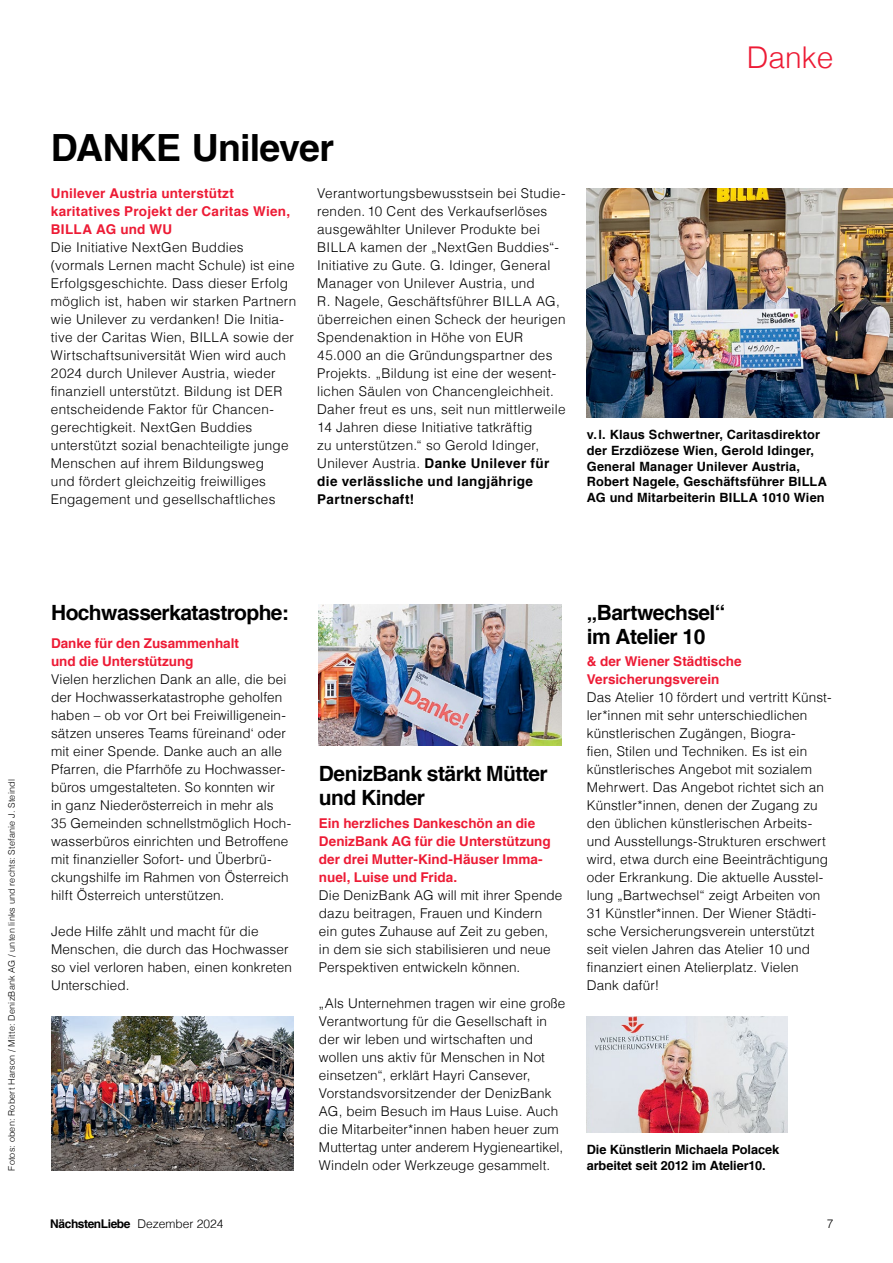
<style>
.page{position:relative;width:893px;height:1263px;background:#fff}
.page>*{position:absolute;margin:0;border:0;box-sizing:border-box;transform-origin:0 0}
.NL_Headline_light_25_25{font:700 37.5px "Helveticafor Caritas";letter-spacing:-.02em;color:#000}
.NL_Rubrik{font:300 30px "Helvetica LT Com";color:#ed1b35}
.NL_Danke-Kasten_kl__Headline_light{font:700 21px/24px "Helveticafor Caritas";letter-spacing:-.025em;color:#000}
.NL_Fließtext_9_11_5{font:300 13.5px/18px "Helveticafor Caritas";letter-spacing:.01em;color:#000}
.NL_Fließtext_9_11_5-2{font:700 13.5px/18px "Helveticafor Caritas";color:#ed1b35}
.NL_Fließtext_9_11_5-3{font:700 13.5px/18px "Helvetica LT Com";letter-spacing:.02em;color:#ed1b35}
.NL_Bildtext{font:700 12.75px/15.8px "Helveticafor Caritas";letter-spacing:.01em;color:#000}
.NL_Bildtext-2{font:700 12.75px/15.8px "Helveticafor Caritas";letter-spacing:-.01em;color:#000}
.t1{font:700 12px "Helveticafor Caritas";letter-spacing:-.035em;color:#000}
.t2{font:300 12px "Helveticafor Caritas";color:#000}
.NL_Fotocredit{font:300 9px "Helvetica LT Com";letter-spacing:.025em;color:#000}
.s1{font-weight:700}
.s2{font-weight:300}
</style>
<div class="page">
<img style="left:587px;top:188px;width:306px;height:229px">
<img style="left:319px;top:605px;width:242px;height:140px">
<img style="left:51px;top:1016px;width:242px;height:154px">
<img style="left:587px;top:1016px;width:201px;height:116px">
<p class="NL_Rubrik" style="left:747px;top:39px;width:88px">Danke</p>
<p class="NL_Headline_light_25_25" style="left:51px;top:125px;width:285px">DANKE Unilever</p>
<p class="NL_Fließtext_9_11_5-3" style="left:51px;top:184px;width:241px">Unilever Austria unterstützt karitatives Projekt der Caritas Wien,<br>BILLA AG und WU</p>
<p class="NL_Fließtext_9_11_5" style="left:51px;top:238px;width:247px">Die Initiative NextGen Buddies (vormals Lernen macht Schule) ist eine Erfolgsgeschichte. Dass dieser Erfolg möglich ist, haben wir starken Partnern wie Unilever zu verdanken! Die Initia&shy;tive der Caritas Wien, BILLA sowie der Wirtschaftsuniversität Wien wird auch 2024 durch Unilever Austria, wieder finanziell unterstützt. Bildung ist DER entscheidende Faktor für Chancen&shy;gerechtigkeit. NextGen Buddies unterstützt sozial benachteiligte junge Menschen auf ihrem Bildungsweg<br>und fördert gleichzeitig freiwilliges Engagement und gesellschaftliches</p>
<p class="NL_Fließtext_9_11_5" style="left:317px;top:184px;width:250px">Verantwortungsbewusstsein bei Studie&shy;renden. 10 Cent des Verkaufserlöses ausgewählter Unilever Produkte bei BILLA kamen der „NextGen Buddies“- Initiative zu Gute. G. Idinger, General Manager von Unilever Austria, und<br>R. Nagele, Geschäftsführer BILLA AG, überreichen einen Scheck der heurigen Spendenaktion in Höhe von EUR 45.000 an die Gründungspartner des Projekts. „Bildung ist eine der wesent&shy;lichen Säulen von Chancengleichheit.<br>Daher freut es uns, seit nun mittlerweile 14 Jahren diese Initiative tatkräftig<br>zu unterstützen.“ so Gerold Idinger, Unilever Austria. <span class="s1">Danke Unilever für die verlässliche und langjährige Partnerschaft!</span></p>
<p class="NL_Bildtext" style="left:587px;top:427px;width:242px">v.l. Klaus Schwertner, Caritasdirektor der Erzdiözese Wien, Gerold Idinger, General Manager Unilever Austria, Robert Nagele, Geschäftsführer BILLA AG und Mitarbeiterin BILLA 1010 Wien</p>
<p class="NL_Fotocredit" style="left:6px;top:1171px;width:393px;rotate:-90deg">Fotos: oben: Robert Harson / Mitte: DenizBank AG / unten links und rechts: Stefanie J. Steindl</p>
<p class="NL_Danke-Kasten_kl__Headline_light" style="left:51px;top:601px;width:240px">Hochwasserkatastrophe:</p>
<p class="NL_Fließtext_9_11_5-2" style="left:51px;top:634px;width:189px">Danke für den Zusammenhalt und die Unterstützung</p>
<p class="NL_Fließtext_9_11_5" style="left:51px;top:670px;width:242px">Vielen herzlichen Dank an alle, die bei der Hochwasserkatastrophe geholfen haben – ob vor Ort bei Freiwilligenein&shy;sätzen unseres Teams füreinand‘ oder mit einer Spende. Danke auch an alle Pfarren, die Pfarrhöfe zu Hochwasser&shy;büros umgestalteten. So konnten wir<br>in ganz Niederösterreich in mehr als 35 Gemeinden schnellstmöglich Hoch&shy;wasserbüros einrichten und Betroffene mit finanzieller Sofort- und Überbrü&shy;ckungshilfe im Rahmen von Österreich hilft Österreich unterstützen.</p>
<p class="NL_Fließtext_9_11_5" style="left:51px;top:922px;width:242px">Jede Hilfe zählt und macht für die<br>Menschen, die durch das Hochwasser so viel verloren haben, einen konkreten<br>Unterschied.</p>
<p class="NL_Danke-Kasten_kl__Headline_light" style="left:319px;top:762px;width:230px">DenizBank stärkt Mütter und Kinder</p>
<p class="NL_Fließtext_9_11_5-2" style="left:319px;top:814px;width:233px">Ein herzliches Dankeschön an die<br>DenizBank AG für die Unterstützung der drei Mutter-Kind-Häuser Imma&shy;nuel, Luise und Frida.</p>
<p class="NL_Fließtext_9_11_5" style="left:319px;top:886px;width:245px">Die DenizBank AG will mit ihrer Spende dazu beitragen, Frauen und Kindern ein gutes Zuhause auf Zeit zu geben,<br>in dem sie sich stabilisieren und neue Perspektiven entwickeln können.</p>
<p class="NL_Fließtext_9_11_5" style="left:319px;top:994px;width:248px">„Als Unternehmen tragen wir eine große Verantwortung für die Gesellschaft in der wir leben und wirtschaften und wollen uns aktiv für Menschen in Not einsetzen“, erklärt Hayri Cansever, Vorstandsvorsitzender der DenizBank AG, beim Besuch im Haus Luise. Auch die Mitarbeiter*innen haben heuer zum Muttertag unter anderem Hygieneartikel, Windeln oder Werkzeuge gesammelt.</p>
<p class="NL_Danke-Kasten_kl__Headline_light" style="left:587px;top:601px;width:140px">„Bartwechsel“ im Atelier 10</p>
<p class="NL_Fließtext_9_11_5-2" style="left:587px;top:652px;width:156px">&amp; der Wiener Städtische<br>Versicherungsverein</p>
<p class="NL_Fließtext_9_11_5" style="left:587px;top:688px;width:246px">Das Atelier 10 fördert und vertritt Künst&shy;ler*innen mit sehr unterschiedlichen künstlerischen Zugängen, Biogra-<br>fien, Stilen und Techniken. Es ist ein künstlerisches Angebot mit sozialem Mehrwert. Das Angebot richtet sich an Künstler*innen, denen der Zugang zu den üblichen künstlerischen Arbeits&shy;und Ausstellungs-Strukturen erschwert wird, etwa durch eine Beeinträchtigung oder Erkrankung. Die aktuelle Ausstel&shy;lung „Bartwechsel“ zeigt Arbeiten von 31 Künstler*innen. Der Wiener Städti&shy;sche Versicherungsverein unterstützt seit vielen Jahren das Atelier 10 und finanziert einen Atelierplatz. Vielen Dank dafür!</p>
<p class="NL_Bildtext-2" style="left:587px;top:1142px;width:194px">Die Künstlerin Michaela Polacek arbeitet seit 2012 im Atelier10.</p>
<p class="t1" style="left:50px;top:1217px;width:175px">NächstenLiebe <span class="s2">Dezember 2024</span></p>
<p class="t2" style="left:827px;top:1216px;width:8px">7</p>
</div>
